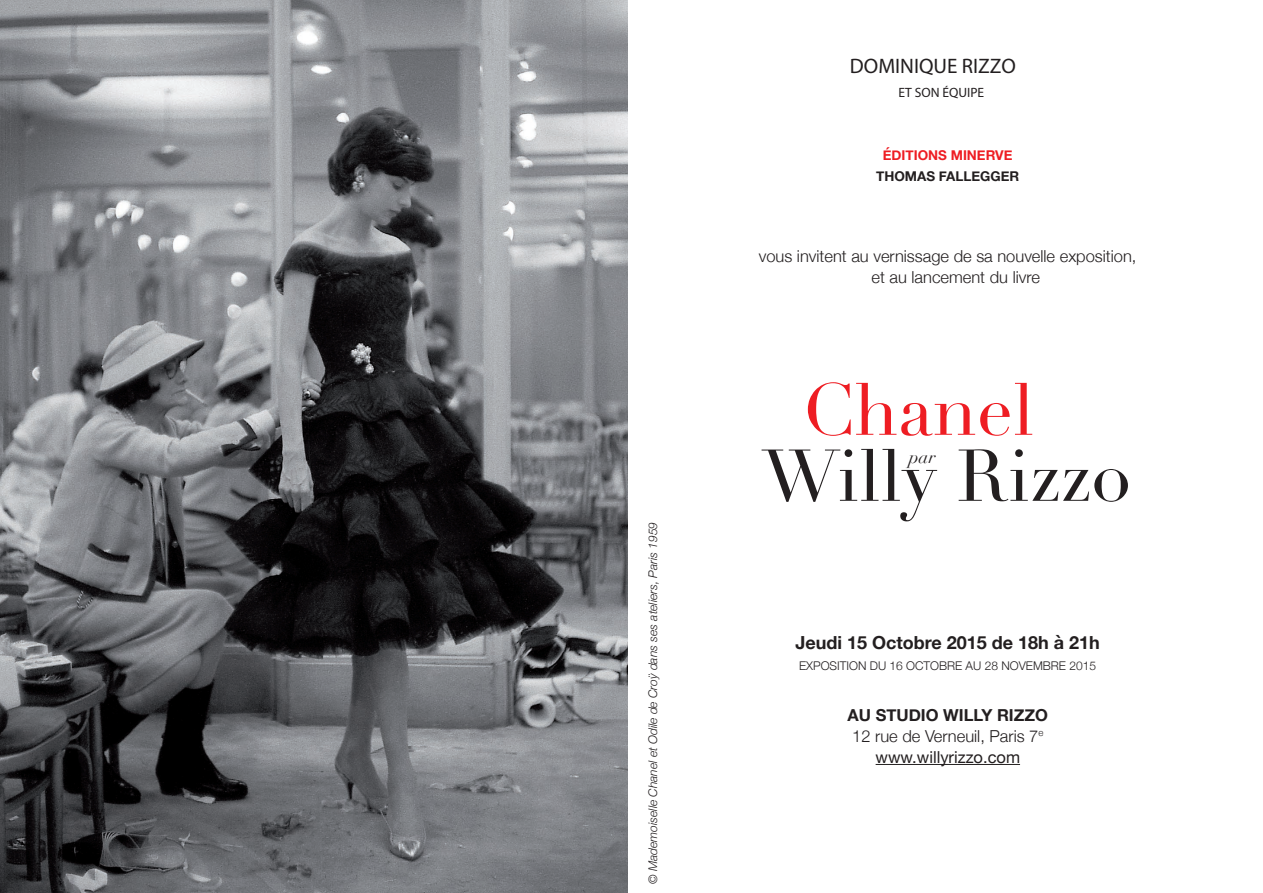
<style>
.page{position:relative;width:1263px;height:893px;background:#fff}
.page>*{position:absolute;margin:0;border:0;box-sizing:border-box;transform-origin:0 0}
.t1{font:72px/66px "Didot";color:#231f20}
.t2{font:700 21px "Helvetica Neue LT Std";color:#231f20}
.t3{font:700 18px "Helvetica Neue";color:#231f20}
.t4{font:italic 18px "Didot";color:#231f20}
.t5{font:300 16.5px/21px "Helvetica Neue";color:#231f20}
.t6{font:700 13.5px/21px "Helvetica Neue";color:#ee1d23;text-align:center}
.t7{font:300 13.5px "Helvetica Neue LT Std";color:#231f20}
.t8{font:italic 300 12px "Helvetica Neue";color:#231f20}
.t9{font:300 12px "Helvetica Neue";color:#231f20}
.s1{color:#231f20}
.s2{color:#ee1d23}
.s3{font-weight:700}
.s4{font-weight:400}
</style>
<div class="page">
<img style="left:0;top:0;width:628px;height:893px">
<hr style="left:876px;top:764px;width:144px;height:1px;background:#231f20">
<svg style="left:0;top:0;width:5px;height:5px"></svg>
<p class="t8" style="left:643px;top:884px;width:363px;rotate:-90deg">© Mademoiselle Chanel et Odile de Croÿ dans ses ateliers, Paris 1959</p>
<p class="t2" style="left:850px;top:53px;width:168px">DOMINIQUE RIZZO</p>
<p class="t7" style="left:899px;top:84px;width:87px">ET SON ÉQUIPE</p>
<p class="t6" style="left:876px;top:145px;width:145px">ÉDITIONS MINERVE<br><span class="s1">THOMAS FALLEGGER</span></p>
<p class="t5" style="left:871px;top:245px;width:266px;text-indent:-113px">vous invitent au vernissage de sa nouvelle exposition, et au lancement du livre</p>
<p class="t1" style="left:762px;top:378px;width:370px;text-indent:40px"><span class="s2">Chanel<br></span>Willy Rizzo</p>
<p class="t4" style="left:909px;top:446px;width:28px">par</p>
<p class="t3" style="left:795px;top:628px;width:306px">Jeudi 15 Octobre 2015 de 18h à 21h</p>
<p class="t9" style="left:799px;top:656px;width:298px">EXPOSITION DU 16 OCTOBRE AU 28 NOVEMBRE 2015</p>
<p class="t5" style="left:848px;top:703px;width:202px;text-align:center"><span class="s3">AU STUDIO WILLY RIZZO<br></span>12 rue de Verneuil, Paris 7<sup>e </sup><span class="s4">www.willyrizzo.com</span></p>
</div>
